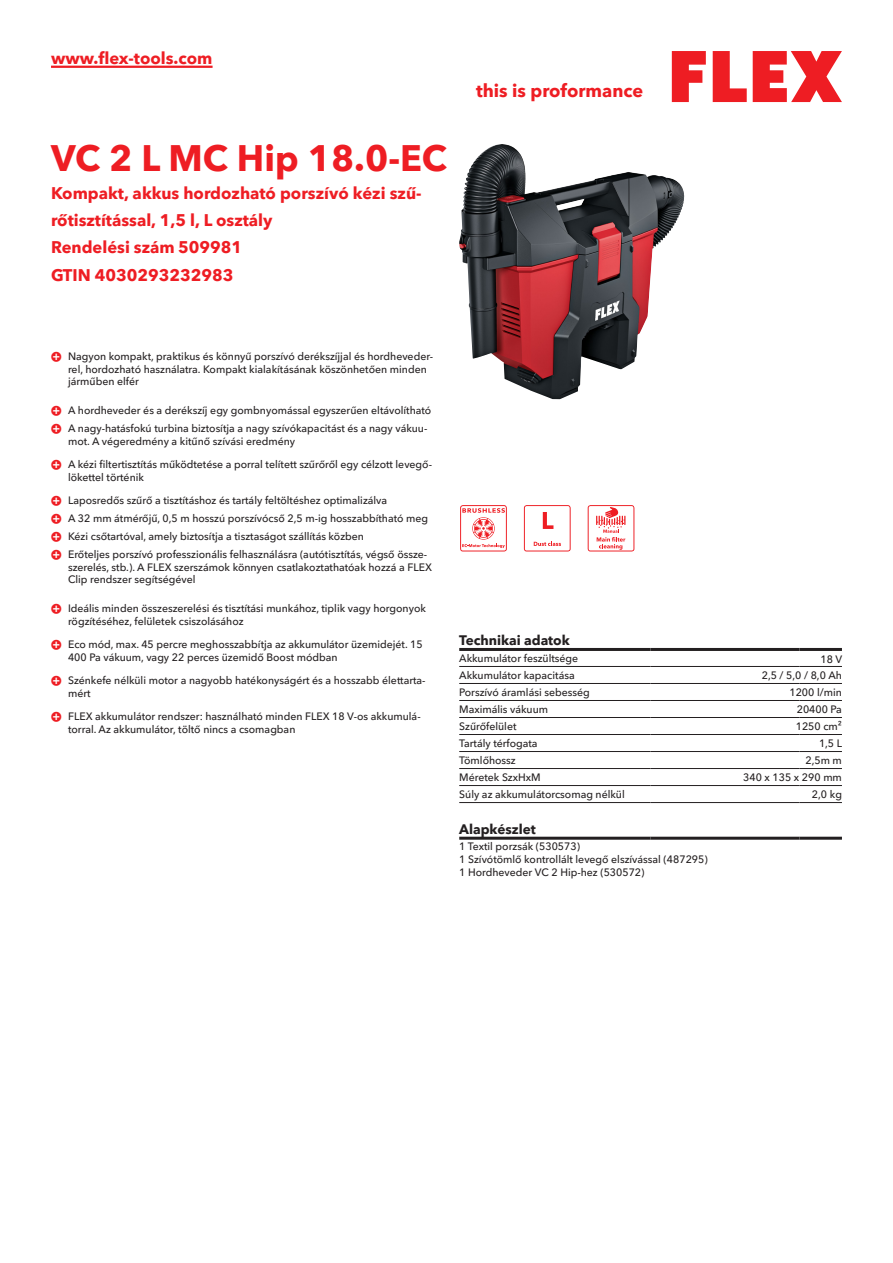
<style>
.page{position:relative;width:893px;height:1263px;background:#fff}
.page>*{position:absolute;margin:0;border:0;box-sizing:border-box;transform-origin:0 0}
.CB_AF_Product-name{font:700 36px "Avenir Next W1 G";color:#ee1d23}
.t1{font:700 18px "Avenir Next W1 G";color:#ee1d23}
.CB_AF_Product-short{font:700 16.5px/27px "Avenir Next W1 G";color:#ee1d23}
.CB_AF_Order-number{font:700 16.5px "Avenir Next W1 G";color:#ee1d23}
.CB_AF_Table-headline{font:700 13.5px "Avenir Next W1 G";color:#231f20}
.CB_AF_Table-specific{font:500 10.5px/12.6px "Avenir Next W1 G";color:#231f20}
</style>
<div class="page">
<svg style="left:672px;top:51px;width:34px;height:51px"></svg>
<svg style="left:713px;top:51px;width:34px;height:51px"></svg>
<svg style="left:753px;top:51px;width:89px;height:51px"></svg>
<hr style="left:51px;top:66px;width:162px;height:2px;background:#ee1d23">
<img style="left:459px;top:144px;width:206px;height:255px">
<hr style="left:459px;top:666px;width:192px;height:1px;background:#231f20">
<hr style="left:651px;top:666px;width:148px;height:1px;background:#231f20">
<hr style="left:799px;top:666px;width:43px;height:1px;background:#231f20">
<hr style="left:459px;top:683px;width:192px;height:1px;background:#231f20">
<hr style="left:651px;top:683px;width:148px;height:1px;background:#231f20">
<hr style="left:799px;top:683px;width:43px;height:1px;background:#231f20">
<hr style="left:459px;top:700px;width:192px;height:1px;background:#231f20">
<hr style="left:651px;top:700px;width:148px;height:1px;background:#231f20">
<hr style="left:799px;top:700px;width:43px;height:1px;background:#231f20">
<hr style="left:459px;top:717px;width:192px;height:1px;background:#231f20">
<hr style="left:651px;top:717px;width:148px;height:1px;background:#231f20">
<hr style="left:799px;top:717px;width:43px;height:1px;background:#231f20">
<hr style="left:459px;top:734px;width:192px;height:1px;background:#231f20">
<hr style="left:651px;top:734px;width:148px;height:1px;background:#231f20">
<hr style="left:799px;top:734px;width:43px;height:1px;background:#231f20">
<hr style="left:459px;top:751px;width:192px;height:1px;background:#231f20">
<hr style="left:651px;top:751px;width:148px;height:1px;background:#231f20">
<hr style="left:799px;top:751px;width:43px;height:1px;background:#231f20">
<hr style="left:459px;top:768px;width:192px;height:1px;background:#231f20">
<hr style="left:651px;top:768px;width:148px;height:1px;background:#231f20">
<hr style="left:799px;top:768px;width:43px;height:1px;background:#231f20">
<hr style="left:459px;top:785px;width:192px;height:1px;background:#231f20">
<hr style="left:651px;top:785px;width:148px;height:1px;background:#231f20">
<hr style="left:799px;top:785px;width:43px;height:1px;background:#231f20">
<hr style="left:459px;top:802px;width:192px;height:1px;background:#231f20">
<hr style="left:651px;top:802px;width:148px;height:1px;background:#231f20">
<hr style="left:799px;top:802px;width:43px;height:1px;background:#231f20">
<hr style="left:459px;top:648px;width:192px;height:3px;background:#231f20">
<hr style="left:651px;top:648px;width:148px;height:3px;background:#231f20">
<hr style="left:799px;top:648px;width:43px;height:3px;background:#231f20">
<hr style="left:459px;top:837px;width:192px;height:3px;background:#231f20">
<hr style="left:651px;top:837px;width:148px;height:3px;background:#231f20">
<hr style="left:799px;top:837px;width:43px;height:3px;background:#231f20">
<svg style="left:460px;top:505px;width:47px;height:46px"></svg>
<svg style="left:524px;top:505px;width:47px;height:46px"></svg>
<svg style="left:588px;top:505px;width:46px;height:46px"></svg>
<h3 class="CB_AF_Product-short" style="left:51px;top:43px;width:163px">www.flex-tools.com</h3>
<p class="CB_AF_Product-name" style="left:51px;top:130px;width:397px">VC 2 L MC Hip 18.0-EC</p>
<p class="CB_AF_Product-short" style="left:51px;top:178px;width:372px">Kompakt, akkus hordozható porszívó kézi szű&shy;rőtisztítással, 1,5 l, L osztály</p>
<p class="CB_AF_Order-number" style="left:51px;top:234px;width:193px">Rendelési szám 509981</p>
<p class="CB_AF_Order-number" style="left:51px;top:262px;width:184px">GTIN 4030293232983</p>
<h2 class="t1" style="left:476px;top:77px;width:169px">this is proformance</h2>
<p class="CB_AF_Table-specific" style="left:68px;top:349px;width:367px">Nagyon kompakt, praktikus és könnyű porszívó derékszíjjal és hordheveder&shy;rel, hordozható használatra. Kompakt kialakításának köszönhetően minden járműben elfér</p>
<p class="CB_AF_Table-specific" style="left:68px;top:403px;width:365px">A hordheveder és a derékszíj egy gombnyomással egyszerűen eltávolítható</p>
<p class="CB_AF_Table-specific" style="left:68px;top:421px;width:361px">A nagy-hatásfokú turbina biztosítja a nagy szívókapacitást és a nagy vákuu&shy;mot. A végeredmény a kitűnő szívási eredmény</p>
<p class="CB_AF_Table-specific" style="left:68px;top:457px;width:365px">A kézi filtertisztítás működtetése a porral telített szűrőről egy célzott levegő&shy;lökettel történik</p>
<p class="CB_AF_Table-specific" style="left:68px;top:493px;width:321px">Laposredős szűrő a tisztításhoz és tartály feltöltéshez optimalizálva</p>
<p class="CB_AF_Table-specific" style="left:68px;top:511px;width:362px">A 32 mm átmérőjű, 0,5 m hosszú porszívócső 2,5 m-ig hosszabbítható meg</p>
<p class="CB_AF_Table-specific" style="left:68px;top:529px;width:297px">Kézi csőtartóval, amely biztosítja a tisztaságot szállítás közben</p>
<p class="CB_AF_Table-specific" style="left:68px;top:547px;width:365px">Erőteljes porszívó professzionális felhasználásra (autótisztítás, végső össze&shy;szerelés, stb.). A FLEX szerszámok könnyen csatlakoztathatóak hozzá a FLEX<br>Clip rendszer segítségével</p>
<p class="CB_AF_Table-specific" style="left:68px;top:601px;width:359px">Ideális minden összeszerelési és tisztítási munkához, tiplik vagy horgonyok rögzítéséhez, felületek csiszolásához</p>
<p class="CB_AF_Table-specific" style="left:68px;top:637px;width:356px">Eco mód, max. 45 percre meghosszabbítja az akkumulátor üzemidejét. 15<br>400 Pa vákuum, vagy 22 perces üzemidő Boost módban</p>
<p class="CB_AF_Table-specific" style="left:68px;top:673px;width:359px">Szénkefe nélküli motor a nagyobb hatékonyságért és a hosszabb élettarta&shy;mért</p>
<p class="CB_AF_Table-specific" style="left:68px;top:709px;width:354px">FLEX akkumulátor rendszer: használható minden FLEX 18 V-os akkumulá&shy;torral. Az akkumulátor, töltő nincs a csomagban</p>
<p class="CB_AF_Table-headline" style="left:459px;top:630px;width:112px">Technikai adatok</p>
<p class="CB_AF_Table-specific" style="left:459px;top:651px;width:120px">Akkumulátor feszültsége</p>
<p class="CB_AF_Table-specific" style="left:820px;top:652px;width:23px">18 V</p>
<p class="CB_AF_Table-specific" style="left:459px;top:668px;width:117px">Akkumulátor kapacitása</p>
<p class="CB_AF_Table-specific" style="left:762px;top:668px;width:82px">2,5 / 5,0 / 8,0 Ah</p>
<p class="CB_AF_Table-specific" style="left:459px;top:685px;width:132px">Porszívó áramlási sebesség</p>
<p class="CB_AF_Table-specific" style="left:789px;top:685px;width:54px">1200 l/min</p>
<p class="CB_AF_Table-specific" style="left:459px;top:702px;width:90px">Maximális vákuum</p>
<p class="CB_AF_Table-specific" style="left:797px;top:702px;width:47px">20400 Pa</p>
<p class="CB_AF_Table-specific" style="left:459px;top:719px;width:59px">Szűrőfelület</p>
<p class="CB_AF_Table-specific" style="left:796px;top:719px;width:48px">1250 cm²</p>
<p class="CB_AF_Table-specific" style="left:459px;top:736px;width:80px">Tartály térfogata</p>
<p class="CB_AF_Table-specific" style="left:819px;top:736px;width:25px">1,5 L</p>
<p class="CB_AF_Table-specific" style="left:459px;top:753px;width:58px">Tömlőhossz</p>
<p class="CB_AF_Table-specific" style="left:805px;top:753px;width:38px">2,5m m</p>
<p class="CB_AF_Table-specific" style="left:459px;top:770px;width:83px">Méretek SzxHxM</p>
<p class="CB_AF_Table-specific" style="left:743px;top:770px;width:100px">340 x 135 x 290 mm</p>
<p class="CB_AF_Table-specific" style="left:459px;top:787px;width:167px">Súly az akkumulátorcsomag nélkül</p>
<p class="CB_AF_Table-specific" style="left:812px;top:787px;width:32px">2,0 kg</p>
<p class="CB_AF_Table-headline" style="left:459px;top:818px;width:78px">Alapkészlet</p>
<p class="CB_AF_Table-specific" style="left:459px;top:839px;width:250px">1 Textil porzsák (530573)<br>1 Szívótömlő kontrollált levegő elszívással (487295)<br>1 Hordheveder VC 2 Hip-hez (530572)</p>
</div>
